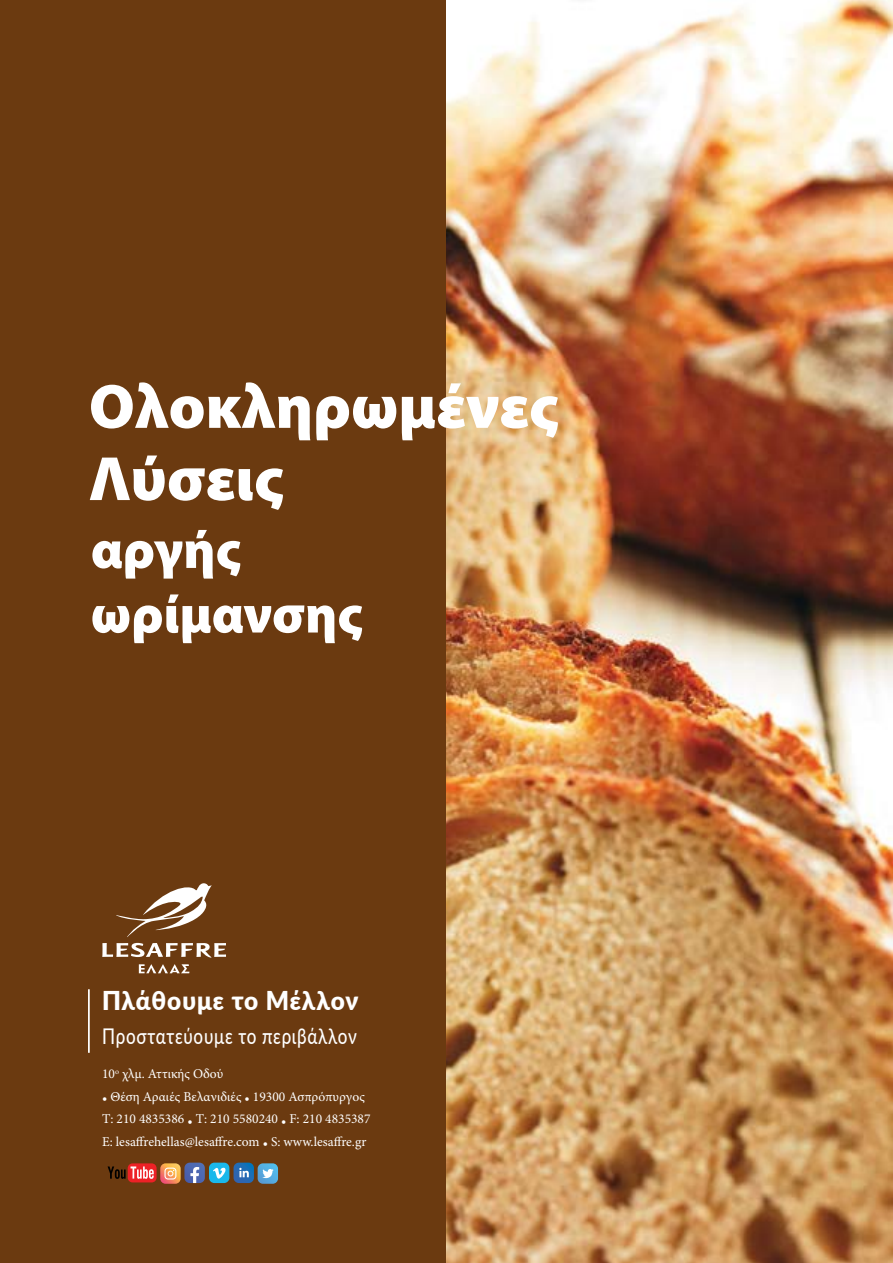
<style>
.page{position:relative;width:893px;height:1263px;background:#6b3a10}
.page>*{position:absolute;margin:0;border:0;box-sizing:border-box;transform-origin:0 0}
.t1{font:900 63px/72.2px "Myriad Pro";color:#fff}
.t2{font:900 53.85px/64.5px "Myriad Pro";color:#fff}
.t3{font:900 25.95px "Lato";letter-spacing:.03em;color:#fff;scale:.94 1}
.t4{font:500 21.6px "Lato";letter-spacing:.04em;color:#fff;scale:.79 1}
.t5{font:13.5px/22.5px "Minion Pro";color:#fff}
</style>
<div class="page">
<img style="left:446px;top:0;width:447px;height:1263px">
<svg style="left:160px;top:1162px;width:45px;height:22px"></svg>
<svg style="left:234px;top:1162px;width:44px;height:22px"></svg>
<div style="left:209px;top:1162px;width:20px;height:21px;background:#1ab8eb;border-radius:5px"></div>
<svg style="left:213px;top:1168px;width:13px;height:10px"></svg>
<div style="left:128px;top:1163px;width:29px;height:19px;background:#ed2126;border-radius:5px"></div>
<svg style="left:108px;top:1166px;width:46px;height:13px"></svg>
<svg style="left:116px;top:883px;width:96px;height:54px"></svg>
<svg style="left:102px;top:943px;width:124px;height:15px"></svg>
<svg style="left:139px;top:964px;width:50px;height:9px"></svg>
<hr style="left:88px;top:989px;width:2px;height:64px;background:#fff">
<h1 class="t1" style="left:89px;top:368px;width:471px">Ολοκληρωμένες<br>Λύσεις</h1>
<h2 class="t2" style="left:91px;top:515px;width:274px">αργής ωρίμανσης</h2>
<h3 class="t3" style="left:102px;top:981px;width:274px">Πλάθουμε το Μέλλον</h3>
<h3 class="t4" style="left:102px;top:1020px;width:324px">Προστατεύουμε το περιβάλλον</h3>
<p class="t5" style="left:102px;top:1062px;width:123px">10<sup>ο</sup> χλμ. Αττικής Οδού</p>
<p class="t5" style="left:102px;top:1085px;width:270px">• Θέση Αραιές Βελανιδιές • 19300 Ασπρόπυργος<br>Τ: 210 4835386 • Τ: 210 5580240 • F: 210 4835387<br>Ε: lesaffrehellas@lesaffre.com • S: www.lesaffre.gr</p>
</div>
